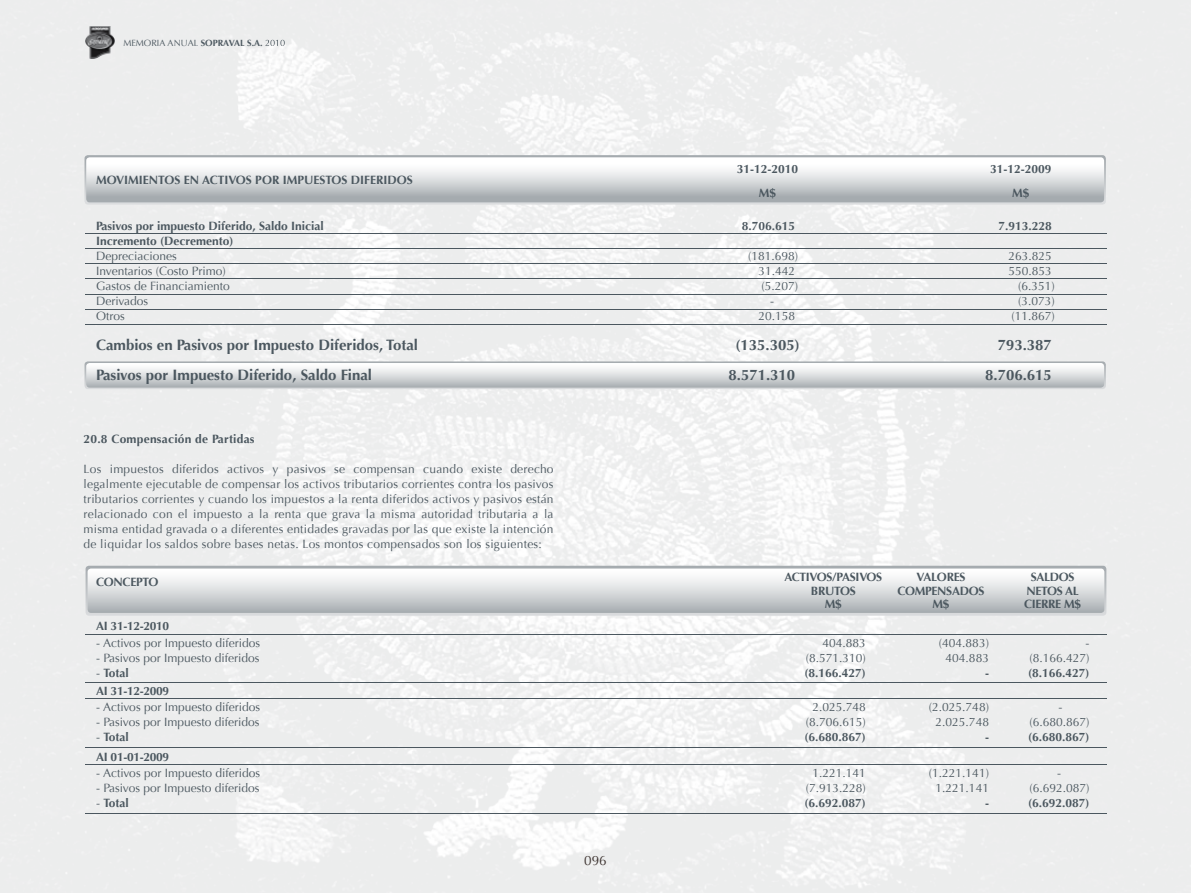
<style>
.page{position:relative;width:1191px;height:893px;background:#fff}
.page>*{position:absolute;margin:0;border:0;box-sizing:border-box;transform-origin:0 0}
.t1{font:700 15px "Optima";color:#4b575f}
.t2{font:13.5px "Optima";color:#3b312e}
.t3{font:12px/15px "Optima";color:#4b575f;text-align:justify}
.t4{font:700 12px/24px "Optima";color:#4b575f;text-align:center}
.t5{font:700 12px/13.5px "Optima";letter-spacing:-.025em;color:#4b575f;text-align:center}
.t6{font:700 12px "Optima";letter-spacing:.02em;color:#4b575f}
.t7{font:9px "Optima";color:#4b575f}
.s1{font-weight:700}
.s2{font-weight:400}
</style>
<div class="page">
<img style="left:0;top:0;width:1191px;height:893px">
<img style="left:85px;top:27px;width:29px;height:31px">
<svg style="left:265px;top:40px;width:20px;height:6px"></svg>
<svg style="left:84px;top:361px;width:1021px;height:28px"></svg>
<svg style="left:84px;top:155px;width:1021px;height:50px"></svg>
<svg style="left:86px;top:157px;width:1018px;height:45px"></svg>
<hr style="left:85px;top:233px;width:1021px;height:1px;background:#4b575f">
<hr style="left:85px;top:263px;width:1021px;height:1px;background:#4b575f">
<hr style="left:85px;top:294px;width:1021px;height:1px;background:#4b575f">
<hr style="left:85px;top:248px;width:1021px;height:1px;background:#4b575f">
<hr style="left:85px;top:279px;width:1021px;height:1px;background:#4b575f">
<hr style="left:85px;top:324px;width:1021px;height:1px;background:#4b575f">
<hr style="left:85px;top:309px;width:1021px;height:1px;background:#4b575f">
<svg style="left:86px;top:566px;width:1020px;height:50px"></svg>
<svg style="left:88px;top:569px;width:1016px;height:44px"></svg>
<hr style="left:85px;top:683px;width:1021px;height:1px;background:#4b575f">
<hr style="left:85px;top:747px;width:1021px;height:1px;background:#4b575f">
<hr style="left:85px;top:813px;width:1021px;height:1px;background:#4b575f">
<hr style="left:85px;top:634px;width:1021px;height:1px;background:#4b575f">
<hr style="left:85px;top:698px;width:1021px;height:1px;background:#4b575f">
<hr style="left:85px;top:764px;width:1021px;height:1px;background:#4b575f">
<p class="t7" style="left:123px;top:37px;width:141px">MEMORIA ANUAL <span class="s1">SOPRAVAL S.A.</span></p>
<p class="t4" style="left:96px;top:168px;width:318px">MOVIMIENTOS EN ACTIVOS POR IMPUESTOS DIFERIDOS</p>
<p class="t4" style="left:737px;top:157px;width:63px">31-12-2010<br>M$</p>
<p class="t4" style="left:990px;top:157px;width:63px">31-12-2009<br>M$</p>
<p class="t4" style="left:96px;top:214px;width:229px">Pasivos por impuesto Diferido, Saldo Inicial</p>
<p class="t4" style="left:742px;top:214px;width:55px">8.706.615</p>
<p class="t4" style="left:998px;top:214px;width:55px">7.913.228</p>
<p class="t4" style="left:96px;top:229px;width:139px">Incremento (Decremento)</p>
<p class="t3" style="left:96px;top:249px;width:82px">Depreciaciones</p>
<p class="t3" style="left:748px;top:249px;width:52px">(181.698)</p>
<p class="t3" style="left:1008px;top:249px;width:45px">263.825</p>
<p class="t3" style="left:96px;top:264px;width:131px">Inventarios (Costo Primo)</p>
<p class="t3" style="left:758px;top:264px;width:38px">31.442</p>
<p class="t3" style="left:1008px;top:264px;width:45px">550.853</p>
<p class="t3" style="left:96px;top:279px;width:135px">Gastos de Financiamiento</p>
<p class="t3" style="left:761px;top:279px;width:38px">(5.207)</p>
<p class="t3" style="left:1018px;top:279px;width:38px">(6.351)</p>
<p class="t3" style="left:96px;top:294px;width:54px">Derivados</p>
<p class="t3" style="left:770px;top:294px;width:5px">-</p>
<p class="t3" style="left:1018px;top:294px;width:38px">(3.073)</p>
<p class="t3" style="left:96px;top:309px;width:30px">Otros</p>
<p class="t3" style="left:758px;top:309px;width:38px">20.158</p>
<p class="t3" style="left:1011px;top:309px;width:45px">(11.867)</p>
<p class="t1" style="left:96px;top:336px;width:323px">Cambios en Pasivos por Impuesto Diferidos, Total</p>
<p class="t1" style="left:735px;top:336px;width:66px">(135.305)</p>
<p class="t1" style="left:997px;top:336px;width:56px">793.387</p>
<p class="t1" style="left:96px;top:366px;width:277px">Pasivos por Impuesto Diferido, Saldo Final</p>
<p class="t1" style="left:728px;top:366px;width:68px">8.571.310</p>
<p class="t1" style="left:985px;top:366px;width:68px">8.706.615</p>
<p class="t6" style="left:84px;top:432px;width:173px">20.8 Compensación de Partidas</p>
<p class="t3" style="left:84px;top:461px;width:471px">Los impuestos diferidos activos y pasivos se compensan cuando existe derecho legalmente ejecutable de compensar los activos tributarios corrientes contra los pasivos tributarios corrientes y cuando los impuestos a la renta diferidos activos y pasivos están relacionado con el impuesto a la renta que grava la misma autoridad tributaria a la misma entidad gravada o a diferentes entidades gravadas por las que existe la intención de liquidar los saldos sobre bases netas. Los montos compensados son los siguientes:</p>
<p class="t5" style="left:96px;top:575px;width:64px">CONCEPTO</p>
<p class="t5" style="left:96px;top:619px;width:75px">AI 31-12-2010</p>
<p class="t5" style="left:784px;top:570px;width:99px">ACTIVOS/PASIVOS<br>BRUTOS<br>M$</p>
<p class="t5" style="left:897px;top:570px;width:89px">VALORES<br>COMPENSADOS<br>M$</p>
<p class="t5" style="left:1024px;top:570px;width:58px">SALDOS<br>NETOS AL<br>CIERRE M$</p>
<p class="t3" style="left:96px;top:635px;width:165px">- Activos por Impuesto diferidos</p>
<p class="t3" style="left:822px;top:635px;width:45px">404.883</p>
<p class="t3" style="left:939px;top:635px;width:52px">(404.883)</p>
<p class="t3" style="left:1085px;top:635px;width:5px">-</p>
<p class="t3" style="left:96px;top:650px;width:165px">- Pasivos por Impuesto diferidos</p>
<p class="t3" style="left:806px;top:650px;width:62px">(8.571.310)</p>
<p class="t3" style="left:945px;top:650px;width:45px">404.883</p>
<p class="t3" style="left:1029px;top:650px;width:62px">(8.166.427)</p>
<p class="t4" style="left:96px;top:661px;width:34px"><span class="s2">-</span> Total</p>
<p class="t4" style="left:804px;top:661px;width:63px">(8.166.427)</p>
<p class="t4" style="left:985px;top:661px;width:5px">-</p>
<p class="t4" style="left:1028px;top:661px;width:63px">(8.166.427)</p>
<p class="t3" style="left:96px;top:700px;width:165px">- Activos por Impuesto diferidos</p>
<p class="t3" style="left:812px;top:700px;width:55px">2.025.748</p>
<p class="t3" style="left:929px;top:700px;width:62px">(2.025.748)</p>
<p class="t3" style="left:1058px;top:700px;width:5px">-</p>
<p class="t3" style="left:96px;top:715px;width:165px">- Pasivos por Impuesto diferidos</p>
<p class="t3" style="left:806px;top:715px;width:62px">(8.706.615)</p>
<p class="t3" style="left:935px;top:715px;width:55px">2.025.748</p>
<p class="t3" style="left:1029px;top:715px;width:62px">(6.680.867)</p>
<p class="t4" style="left:96px;top:725px;width:34px"><span class="s2">-</span> Total</p>
<p class="t4" style="left:804px;top:725px;width:63px">(6.680.867)</p>
<p class="t4" style="left:985px;top:725px;width:5px">-</p>
<p class="t4" style="left:1028px;top:725px;width:63px">(6.680.867)</p>
<p class="t3" style="left:96px;top:766px;width:165px">- Activos por Impuesto diferidos</p>
<p class="t3" style="left:812px;top:766px;width:55px">1.221.141</p>
<p class="t3" style="left:929px;top:766px;width:62px">(1.221.141)</p>
<p class="t3" style="left:1057px;top:766px;width:5px">-</p>
<p class="t3" style="left:96px;top:781px;width:165px">- Pasivos por Impuesto diferidos</p>
<p class="t3" style="left:806px;top:781px;width:62px">(7.913.228)</p>
<p class="t3" style="left:935px;top:781px;width:55px">1.221.141</p>
<p class="t3" style="left:1029px;top:781px;width:62px">(6.692.087)</p>
<p class="t4" style="left:96px;top:791px;width:34px"><span class="s2">-</span> Total</p>
<p class="t4" style="left:804px;top:791px;width:63px">(6.692.087)</p>
<p class="t4" style="left:985px;top:791px;width:5px">-</p>
<p class="t4" style="left:1028px;top:791px;width:63px">(6.692.087)</p>
<p class="t5" style="left:96px;top:684px;width:75px">AI 31-12-2009</p>
<p class="t5" style="left:96px;top:750px;width:75px">AI 01-01-2009</p>
<p class="t2" style="left:584px;top:853px;width:24px">096</p>
</div>
